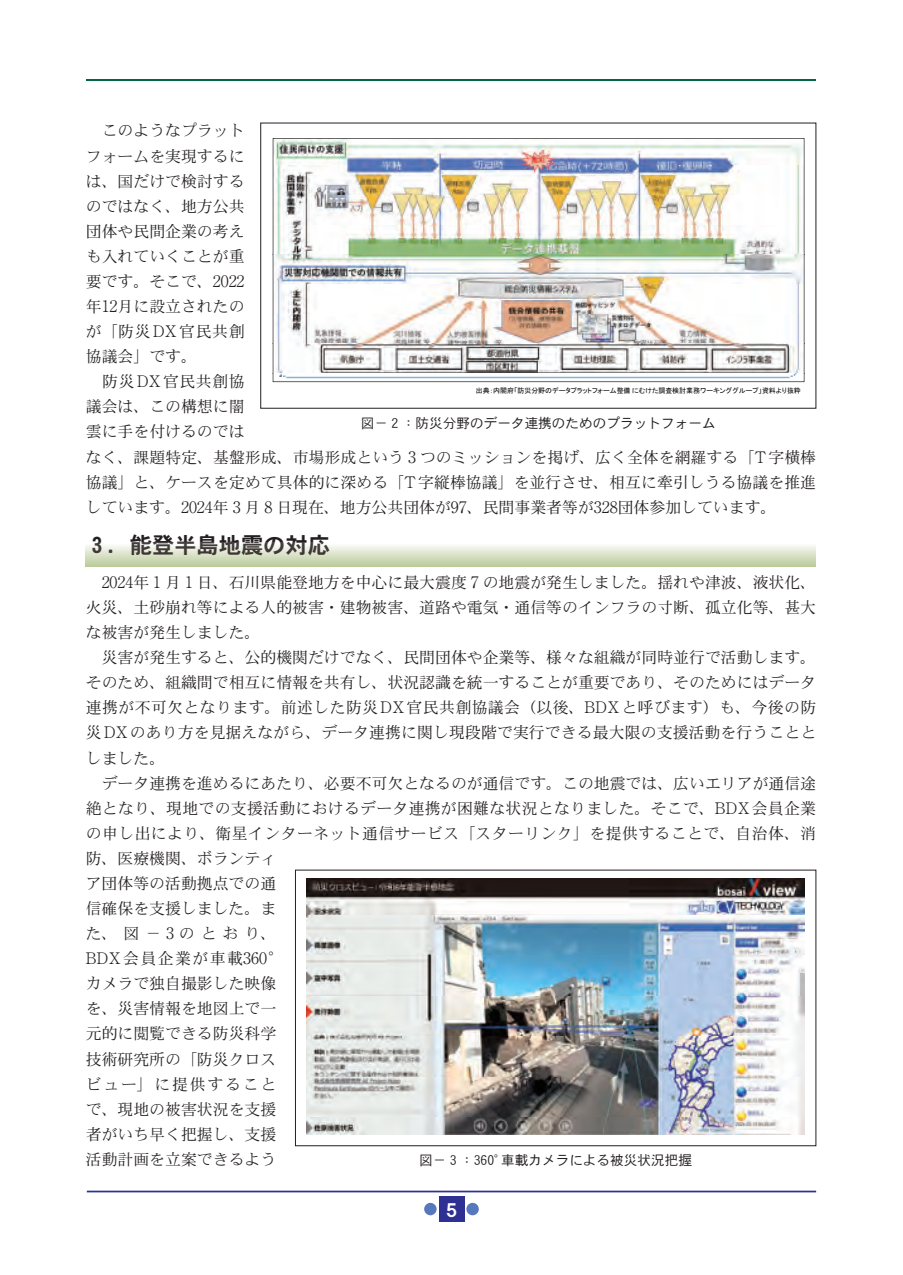
<style>
.page{position:relative;width:903px;height:1275px;background:#fff}
.page>*{position:absolute;margin:0;border:0;box-sizing:border-box;transform-origin:0 0}
.t1{font:22.4px "DFHS Gothic Std W7";letter-spacing:-.005em;color:#231f20}
.t2{font:21px "DFHS Gothic Std W7";color:#fff}
.t3{font:15.92px/25px "DFHS Mincho Std W3";color:#231f20}
.t4{font:13.65px "DFHS Gothic Std W3";color:#231f20}
.t5{font:7px "MS P Gothic";color:#030303}
.s1{font-family:"Ryumin Pr 6";font-weight:300}
</style>
<div class="page">
<hr style="left:87px;top:79px;width:729px;height:2px;background:#026442">
<img style="left:273px;top:138px;width:531px;height:244px">
<div style="left:295px;top:875px;width:521px;height:40px;background:linear-gradient(to right,#fff,#fff)"></div>
<img style="left:307px;top:879px;width:497px;height:36px">
<svg style="left:306px;top:915px;width:499px;height:41px;background:#a8bfcf"></svg>
<img style="left:306px;top:956px;width:499px;height:40px">
<img style="left:306px;top:996px;width:499px;height:41px">
<img style="left:306px;top:1037px;width:499px;height:40px">
<img style="left:306px;top:1077px;width:499px;height:40px">
<svg style="left:306px;top:1117px;width:499px;height:18px;background:#aaa9a9"></svg>
<div style="left:295px;top:870px;width:521px;height:276px;border:1px solid #231f20"></div>
<div style="left:86px;top:543px;width:729px;height:24px;background:linear-gradient(to bottom,#fbfcfa,#bdcb9b)"></div>
<hr style="left:87px;top:1191px;width:729px;height:1px;background:#2e3092">
<div style="left:439px;top:1196px;width:25px;height:25px;background:#2e3092"></div>
<div style="left:466px;top:1203px;width:13px;height:12px;background:#5679bd;border-radius:50%"></div>
<div style="left:424px;top:1203px;width:13px;height:12px;background:#5679bd;border-radius:50%"></div>
<p class="t3" style="left:86px;top:118px;width:160px">　このようなプラットフォームを実現するには、国だけで検討するのではなく、地方公共団体や民間企業の考えも入れていくことが重要です。そこで、<span class="s1">2022</span>年<span class="s1">12</span>月に設立されたのが「防災<span class="s1">DX</span>官民共創協議会」です。<br>　防災<span class="s1">DX</span>官民共創協議会は、この構想に闇雲に手を付けるのでは</p>
<p class="t5" style="left:476px;top:387px;width:326px">出典：内閣府「防災分野のデータプラットフォーム整備にむけた調査検討業務ワーキンググループ」資料より抜粋</p>
<p class="t4" style="left:361px;top:415px;width:356px">図－ 2 ：防災分野のデータ連携のためのプラットフォーム</p>
<p class="t3" style="left:86px;top:444px;width:732px;text-align:justify">なく、課題特定、基盤形成、市場形成という <span class="s1">3</span> つのミッションを掲げ、広く全体を網羅する「<span class="s1">T</span>字横棒協議」と、ケースを定めて具体的に深める「<span class="s1">T</span>字縦棒協議」を並行させ、相互に牽引しうる協議を推進しています。<span class="s1">2024</span>年 <span class="s1">3</span> 月 <span class="s1">8</span> 日現在、地方公共団体が<span class="s1">97</span>、民間事業者等が<span class="s1">328</span>団体参加しています。</p>
<h1 class="t1" style="left:91px;top:532px;width:240px">3 ．能登半島地震の対応</h1>
<p class="t3" style="left:86px;top:569px;width:732px;text-indent:16px"><span class="s1">2024</span>年 <span class="s1">1</span> 月 <span class="s1">1</span> 日、石川県能登地方を中心に最大震度 <span class="s1">7</span> の地震が発生しました。揺れや津波、液状化、火災、土砂崩れ等による人的被害・建物被害、道路や電気・通信等のインフラの寸断、孤立化等、甚大な被害が発生しました。<br>　災害が発生すると、公的機関だけでなく、民間団体や企業等、様々な組織が同時並行で活動します。そのため、組織間で相互に情報を共有し、状況認識を統一することが重要であり、そのためにはデータ連携が不可欠となります。前述した防災<span class="s1">DX</span>官民共創協議会（以後、<span class="s1">BDX</span>と呼びます）も、今後の防災<span class="s1">DX</span>のあり方を見据えながら、データ連携に関し現段階で実行できる最大限の支援活動を行うこととしました。<br>　データ連携を進めるにあたり、必要不可欠となるのが通信です。この地震では、広いエリアが通信途絶となり、現地での支援活動におけるデータ連携が困難な状況となりました。そこで、<span class="s1">BDX</span>会員企業の申し出により、衛星インターネット通信サービス「スターリンク」を提供することで、自治体、消防、医療機関、ボランティ<br>ア団体等の活動拠点での通<br>信確保を支援しました。ま<br>た、図－<span class="s1">3</span>のとおり、<br><span class="s1">BDX</span>会員企業が車載<span class="s1">360</span>°<br>カメラで独自撮影した映像<br>を、災害情報を地図上で一<br>元的に閲覧できる防災科学<br>技術研究所の「防災クロス<br>ビュー」に提供すること<br>で、現地の被害状況を支援<br>者がいち早く把握し、支援<br>活動計画を立案できるよう</p>
<h2 class="t2" style="left:446px;top:1198px;width:12px">5</h2>
<p class="t4" style="left:419px;top:1153px;width:274px">図－ 3 ：360°車載カメラによる被災状況把握</p>
</div>
